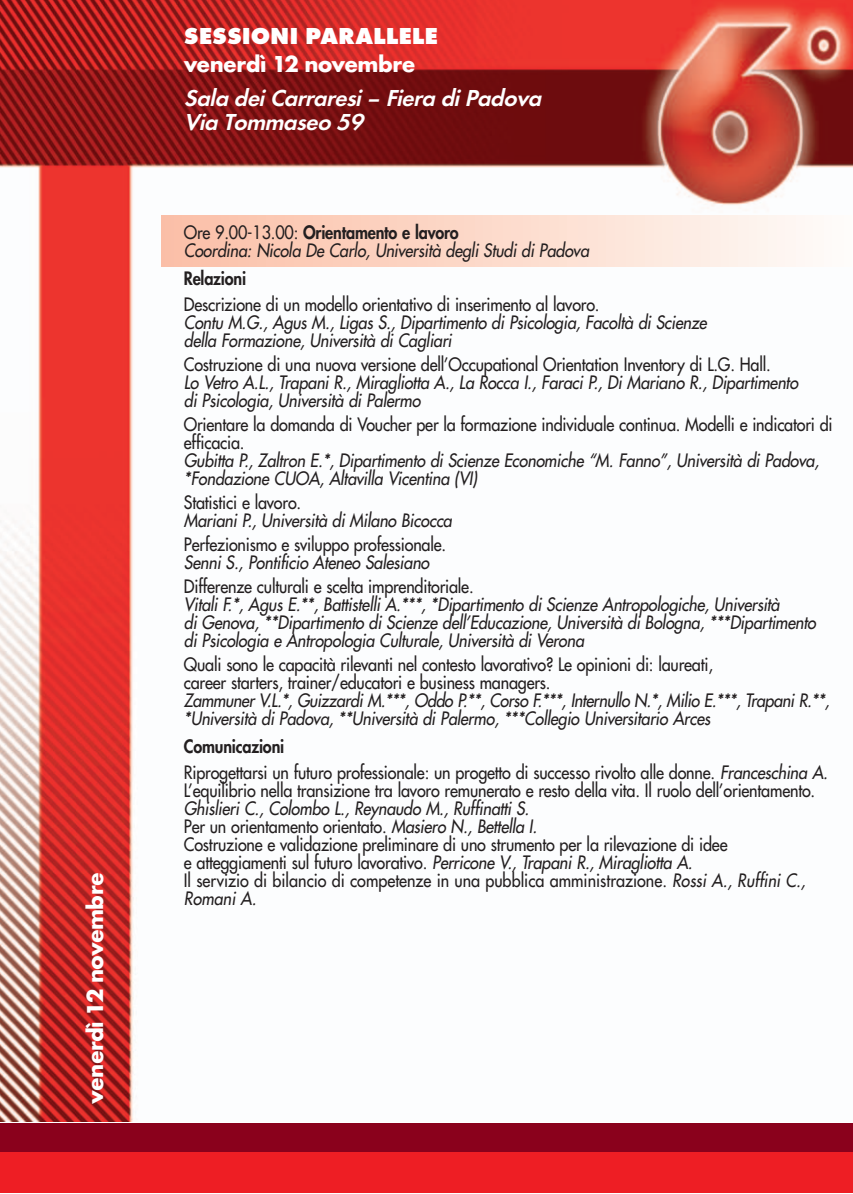
<style>
.page{position:relative;width:853px;height:1194px;background:#fff}
.page>*{position:absolute;margin:0;border:0;box-sizing:border-box;transform-origin:0 0}
.t1{font:italic 600 24px/24px "Futura T";color:#fff}
.t2{font:700 24px "Futura T";letter-spacing:-.025em;color:#fff}
.t3{font:800 24px "Futura T";color:#fff}
.t4{font:18px/18px "Futura";letter-spacing:-.01em;color:#231f20;scale:.9 1}
.t5{font:italic 18px/18px "Futura";letter-spacing:-.01em;color:#231f20;scale:.9 1}
.t6{font:800 18px "Futura";letter-spacing:-.01em;color:#231f20;scale:.9 1}
.s1{font-style:normal}
.s2{font-weight:800;font-style:normal}
.s3{font-weight:800}
.s4{font-style:italic}
</style>
<div class="page">
<img style="left:0;top:0;width:852px;height:1121px">
<div style="left:0;top:1151px;width:852px;height:41px;background:#ee1e24"></div>
<div style="left:0;top:1123px;width:852px;height:28px;background:#8a011c"></div>
<div style="left:161px;top:215px;width:691px;height:51px;background:linear-gradient(to right,#fbbea5,#fefbf8)"></div>
<h1 class="t2" style="left:86px;top:1104px;width:233px;rotate:-90deg">venerdì 12 novembre</h1>
<h1 class="t3" style="left:184px;top:27px;width:255px">SESSIONI PARALLELE</h1>
<h1 class="t2" style="left:184px;top:55px;width:233px">venerdì 12 novembre</h1>
<h1 class="t1" style="left:184px;top:88px;width:364px">Sala deiCarraresi– Fiera diPadova<br>Via Tommaseo 59</h1>
<p class="t5" style="left:184px;top:224px;width:451px"><span class="s1">Ore 9.00-13.00:</span> <span class="s2">Orientamento e lavoro<br></span>Coordina: Nicola De Carlo, Università degli Studi di Padova</p>
<p class="t6" style="left:184px;top:269px;width:71px">Relazioni</p>
<p class="t4" style="left:184px;top:296px;width:463px">Descrizione di un modello orientativo di inserimento al lavoro.</p>
<p class="t5" style="left:184px;top:314px;width:582px">Contu M.G., Agus M., Ligas S., Dipartimento di Psicologia, Facoltà di Scienze della Formazione, Università di Cagliari</p>
<p class="t4" style="left:184px;top:356px;width:654px">Costruzione di una nuova versione dell’Occupational Orientation Inventory di L.G. Hall.</p>
<p class="t5" style="left:184px;top:374px;width:684px">Lo Vetro A.L., Trapani R., Miragliotta A., La Rocca I., Faraci P., Di Mariano R., Dipartimento di Psicologia, Università di Palermo</p>
<p class="t4" style="left:184px;top:416px;width:722px">Orientare la domanda di Voucher per la formazione individuale continua. Modelli e indicatori di efficacia.</p>
<p class="t5" style="left:184px;top:452px;width:707px">Gubitta P., Zaltron E.*, Dipartimento di Scienze Economiche “M. Fanno”, Università di Padova, *Fondazione CUOA, Altavilla Vicentina (VI)</p>
<p class="t4" style="left:184px;top:494px;width:132px">Statistici e lavoro.</p>
<p class="t5" style="left:184px;top:512px;width:299px">Mariani P., Università di Milano Bicocca</p>
<p class="t4" style="left:184px;top:536px;width:293px">Perfezionismo e sviluppo professionale.</p>
<p class="t5" style="left:184px;top:554px;width:274px">Senni S., Pontificio Ateneo Salesiano</p>
<p class="t4" style="left:184px;top:578px;width:323px">Differenze culturali e scelta imprenditoriale.</p>
<p class="t5" style="left:184px;top:596px;width:704px">Vitali F.*, Agus E.**, Battistelli A.***, *Dipartimento di Scienze Antropologiche, Università<br>di Genova, **Dipartimento di Scienze dell’Educazione, Università di Bologna, ***Dipartimento di Psicologia e Antropologia Culturale, Università di Verona</p>
<p class="t4" style="left:184px;top:656px;width:589px">Quali sono le capacità rilevanti nel contesto lavorativo? Le opinioni di: laureati, career starters, trainer/educatori e business managers.</p>
<p class="t5" style="left:184px;top:692px;width:719px">Zammuner V.L.*, Guizzardi M.***, Oddo P.**, Corso F.***, Internullo N.*, Milio E.***, Trapani R.**, *Università di Padova, **Università di Palermo, ***Collegio Universitario Arces</p>
<p class="t4" style="left:184px;top:734px;width:717px;line-height:26px"><span class="s3">Comunicazioni<br></span>Riprogettarsi un futuro professionale: un progetto di successo rivolto alle donne. <span class="s4">Franceschina A.</span></p>
<p class="t4" style="left:184px;top:782px;width:703px">L’equilibrio nella transizione tra lavoro remunerato e resto della vita. Il ruolo dell’orientamento.</p>
<p class="t4" style="left:184px;top:800px;width:692px"><span class="s4">Ghislieri C., Colombo L., Reynaudo M., Ruffinatti S.<br></span>Per un orientamento orientato. <span class="s4">Masiero N., Bettella I.<br></span>Costruzione e validazione preliminare di uno strumento per la rilevazione di idee<br>e atteggiamenti sul futuro lavorativo. <span class="s4">Perricone V., Trapani R., Miragliotta A.<br></span>Il servizio di bilancio di competenze in una pubblica amministrazione. <span class="s4">Rossi A., Ruffini C., Romani A.</span></p>
</div>
